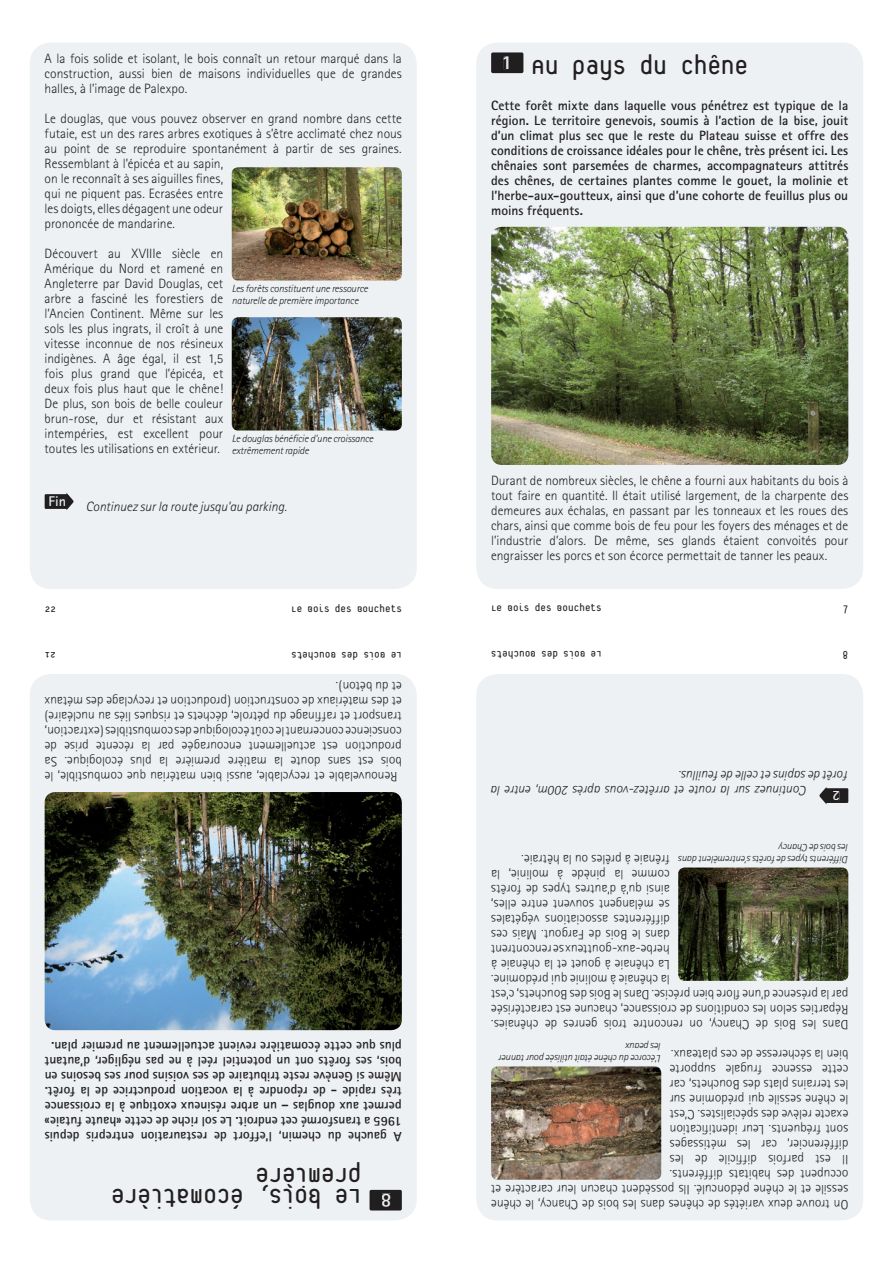
<style>
.page{position:relative;width:893px;height:1263px;background:#fff}
.page>*{position:absolute;margin:0;border:0;box-sizing:border-box;transform-origin:0 0}
.t1{font:30px "Platelet";letter-spacing:-.015em;color:#231f20}
.t2{font:700 19.65px "Rotis Sans Serif";color:#edf1f3}
.t3{font:700 14.1px "Rotis Sans Serif";color:#edf1f3}
.t4{font:300 13.5px/15px "Rotis Sans Serif";color:#231f20;text-align:justify}
.t5{font:700 13.5px/15px "Rotis Sans Serif";color:#231f20;text-align:justify}
.t6{font:italic 300 13.5px/15px "Rotis Sans Serif";letter-spacing:-.005em;color:#231f20}
.t7{font:12px "Platelet";letter-spacing:.005em;color:#231f20}
.t8{font:italic 300 10.5px/12px "Rotis Sans Serif";letter-spacing:-.015em;color:#231f20}
</style>
<div class="page">
<div style="left:476px;top:43px;width:387px;height:546px;background:#edf1f3;border-radius:21px"></div>
<svg style="left:491px;top:52px;width:32px;height:21px"></svg>
<hr style="left:504px;top:57px;width:4px;height:12px;background:#211e20">
<img style="left:491px;top:227px;width:357px;height:238px;border-radius:11px">
<div style="left:476px;top:674px;width:387px;height:546px;background:#edf1f3;border-radius:21px"></div>
<svg style="left:819px;top:787px;width:29px;height:17px"></svg>
<div style="left:833px;top:791px;width:6px;height:9px;background:#211e20"></div>
<img style="left:491px;top:1066px;width:170px;height:114px;border-radius:6px">
<img style="left:678px;top:867px;width:170px;height:114px;border-radius:6px">
<div style="left:30px;top:674px;width:387px;height:546px;background:#edf1f3;border-radius:21px"></div>
<svg style="left:370px;top:1190px;width:32px;height:20px"></svg>
<div style="left:382px;top:1194px;width:8px;height:12px;background:#211e20"></div>
<img style="left:45px;top:792px;width:357px;height:238px;border-radius:11px">
<div style="left:30px;top:43px;width:387px;height:546px;background:#edf1f3;border-radius:21px"></div>
<svg style="left:45px;top:493px;width:28px;height:17px"></svg>
<div style="left:50px;top:496px;width:15px;height:10px;background:#211e20"></div>
<img style="left:232px;top:167px;width:170px;height:113px;border-radius:6px">
<img style="left:232px;top:317px;width:170px;height:113px;border-radius:6px">
<p class="t4" style="left:45px;top:51px;width:359px">A la fois solide et isolant, le bois connaît un retour marqué dans la construction, aussi bien de maisons individuelles que de grandes halles, à l’image de Palexpo.</p>
<p class="t4" style="left:45px;top:111px;width:359px;text-align:left">Le douglas, que vous pouvez observer en grand nombre dans cette futaie, est un des rares arbres exotiques à s’être acclimaté chez nous au point de se reproduire spontanément à partir de ses graines.<br>Ressemblant à l’épicéa et au sapin,<br>on le reconnaît à ses aiguilles fines,<br>qui ne piquent pas. Ecrasées entre<br>les doigts, elles dégagent une odeur<br>prononcée de mandarine.</p>
<p class="t4" style="left:45px;top:246px;width:180px">Découvert au XVIIIe siècle en Amérique du Nord et ramené en Angleterre par David Douglas, cet arbre a fasciné les forestiers de l’Ancien Continent. Même sur les sols les plus ingrats, il croît à une vitesse inconnue de nos résineux indigènes. A âge égal, il est 1,5 fois plus grand que l’épicéa, et deux fois plus haut que le chêne!<br>De plus, son bois de belle couleur brun-rose, dur et résistant aux intempéries, est excellent pour toutes les utilisations en extérieur.</p>
<p class="t8" style="left:232px;top:283px;width:138px">Les forêts constituent une ressource naturelle de première importance</p>
<p class="t8" style="left:232px;top:433px;width:143px">Le douglas bénéficie d’une croissance extrêmement rapide</p>
<p class="t3" style="left:49px;top:492px;width:19px">Fin</p>
<p class="t6" style="left:86px;top:499px;width:202px">Continuez sur la route jusqu’au parking.</p>
<p class="t7" style="left:291px;top:603px;width:112px">Le Bois des Bouchets</p>
<p class="t7" style="left:50px;top:660px;width:7px;rotate:-180deg">1</p>
<p class="t7" style="left:402px;top:660px;width:112px;rotate:-180deg">Le Bois des Bouchets</p>
<p class="t4" style="left:402px;top:784px;width:359px;text-indent:4px;rotate:-180deg">Renouvelable et recyclable, aussi bien matériau que combustible, le bois est sans doute la matière première la plus écologique. Sa production est actuellement encouragée par la récente prise de conscience concernant le coût écologique des combustibles (extraction, transport et raffinage du pétrole, déchets et risques liés au nucléaire) et des matériaux de construction (production et recyclage des métaux et du béton).</p>
<p class="t5" style="left:402px;top:1144px;width:359px;rotate:-180deg">A gauche du chemin, l’effort de restauration entrepris depuis 1965 a transformé cet endroit. Le sol riche de cette «haute futaie» permet aux douglas – un arbre résineux exotique à la croissance très rapide - de répondre à la vocation productrice de la forêt.<br>Même si Genève reste tributaire de ses voisins pour ses besoins en bois, ses forêts ont un potentiel réel à ne pas négliger, d’autant plus que cette écomatière revient actuellement au premier plan.</p>
<p class="t1" style="left:361px;top:1189px;width:108px;rotate:-180deg">première</p>
<p class="t1" style="left:362px;top:1210px;width:252px;rotate:-180deg">Le bois, écomatière</p>
<p class="t2" style="left:391px;top:1213px;width:12px;rotate:-180deg">8</p>
<p class="t1" style="left:501px;top:53px;width:248px"><sup>1</sup> Au pays du chêne</p>
<p class="t5" style="left:491px;top:97px;width:359px">Cette forêt mixte dans laquelle vous pénétrez est typique de la région. Le territoire genevois, soumis à l’action de la bise, jouit d’un climat plus sec que le reste du Plateau suisse et offre des conditions de croissance idéales pour le chêne, très présent ici. Les chênaies sont parsemées de charmes, accompagnateurs attitrés des chênes, de certaines plantes comme le gouet, la molinie et l’herbe-aux-goutteux, ainsi que d’une cohorte de feuillus plus ou moins fréquents.</p>
<p class="t4" style="left:491px;top:473px;width:359px">Durant de nombreux siècles, le chêne a fourni aux habitants du bois à tout faire en quantité. Il était utilisé largement, de la charpente des demeures aux échalas, en passant par les tonneaux et les roues des chars, ainsi que comme bois de feu pour les foyers des ménages et de l’industrie d’alors. De même, ses glands étaient convoités pour engraisser les porcs et son écorce permettait de tanner les peaux.</p>
<p class="t7" style="left:491px;top:603px;width:112px">Le Bois des Bouchets</p>
<p class="t7" style="left:843px;top:603px;width:7px">7</p>
<p class="t7" style="left:602px;top:660px;width:112px;rotate:-180deg">Le Bois des Bouchets</p>
<p class="t7" style="left:848px;top:660px;width:7px;rotate:-180deg">8</p>
<p class="t6" style="left:848px;top:798px;width:359px;text-indent:41px;rotate:-180deg">Continuez sur la route et arrêtez-vous après 200m, entre la forêt de sapins et celle de feuillus.</p>
<p class="t3" style="left:840px;top:805px;width:9px;rotate:-180deg">2</p>
<p class="t4" style="left:670px;top:867px;width:150px;rotate:-180deg">frênaie à prêles ou la hêtraie.</p>
<p class="t4" style="left:670px;top:882px;width:180px;rotate:-180deg">comme la pinède à molinie, la</p>
<p class="t4" style="left:670px;top:897px;width:180px;rotate:-180deg">ainsi qu’à d’autres types de forêts</p>
<p class="t4" style="left:670px;top:912px;width:180px;rotate:-180deg">se mélangent souvent entre elles,</p>
<p class="t4" style="left:670px;top:927px;width:180px;rotate:-180deg">différentes associations végétales</p>
<p class="t4" style="left:670px;top:942px;width:180px;rotate:-180deg">dans le Bois de Fargout. Mais ces</p>
<p class="t4" style="left:670px;top:957px;width:180px;rotate:-180deg">herbe-aux-goutteux se rencontrent</p>
<p class="t4" style="left:670px;top:972px;width:180px;rotate:-180deg">La chênaie à gouet et la chênaie à</p>
<p class="t4" style="left:670px;top:987px;width:180px;rotate:-180deg">la chênaie à molinie qui prédomine.</p>
<p class="t8" style="left:848px;top:865px;width:171px;rotate:-180deg">Différents types de forêts s’entremêlent dans les bois de Chancy</p>
<p class="t4" style="left:848px;top:1002px;width:359px;rotate:-180deg">par la présence d’une flore bien précise. Dans le Bois des Bouchets, c’est</p>
<p class="t4" style="left:848px;top:1017px;width:359px;rotate:-180deg">Réparties selon les conditions de croissance, chacune est caractérisée</p>
<p class="t4" style="left:848px;top:1032px;width:359px;rotate:-180deg">Dans les Bois de Chancy, on rencontre trois genres de chênaies.</p>
<p class="t8" style="left:661px;top:1064px;width:164px;rotate:-180deg">L’écorce du chêne était utilisée pour tanner les peaux</p>
<p class="t4" style="left:848px;top:1212px;width:359px;text-align:left;rotate:-180deg">On trouve deux variétés de chênes dans les bois de Chancy, le chêne sessile et le chêne pédonculé. Ils possèdent chacun leur caractère et occupent des habitats différents.<br>Il est parfois difficile de les<br>différencier, car les métissages<br>sont fréquents. Leur identification<br>exacte relève des spécialistes. C’est<br>le chêne sessile qui prédomine sur<br>les terrains plats des Bouchets, car<br>cette essence frugale supporte<br>bien la sécheresse de ces plateaux.</p>
</div>
